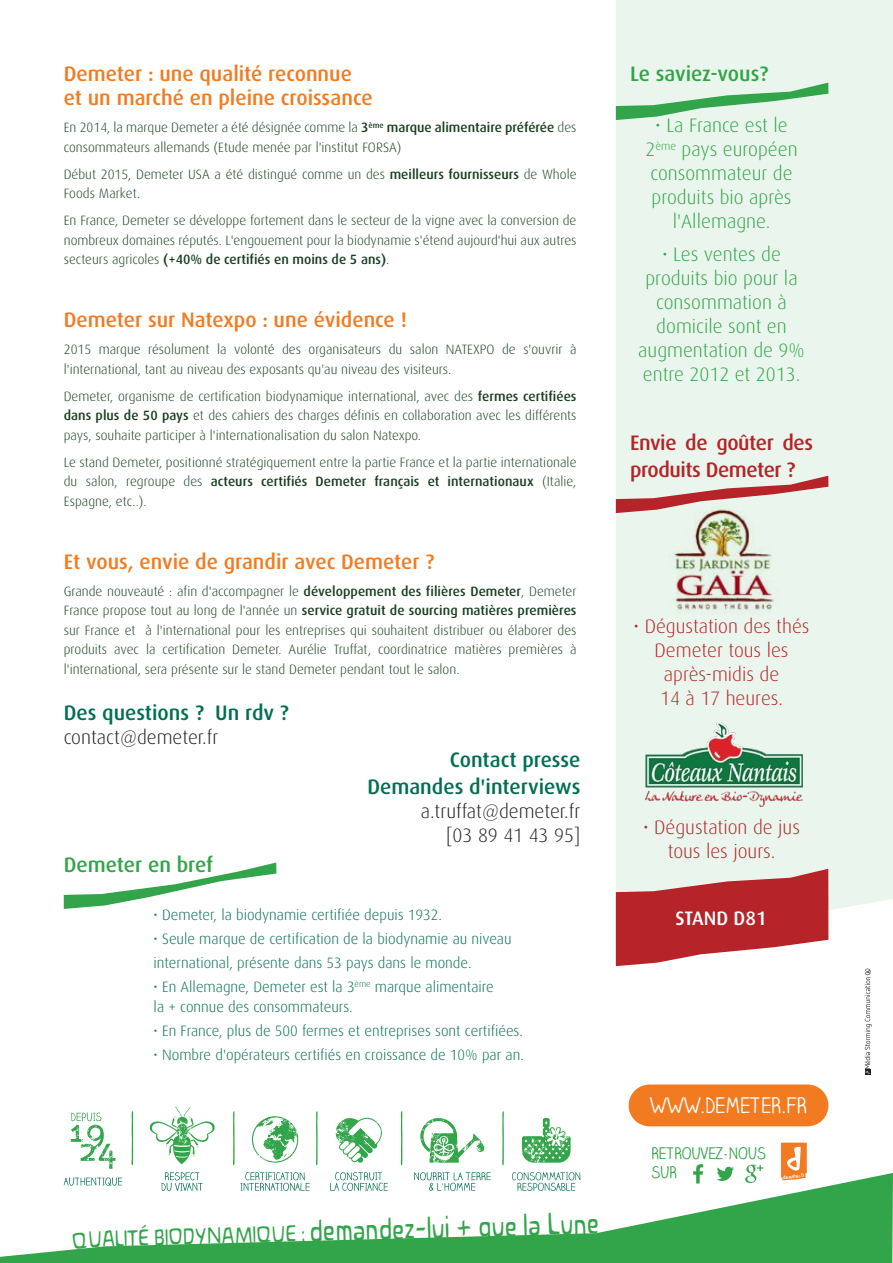
<style>
.page{position:relative;width:893px;height:1263px;background:#fff}
.page>*{position:absolute;margin:0;border:0;box-sizing:border-box;transform-origin:0 0}
.t1{font:31.65px "Novalis Light Condensed 97 Roman";color:#32a449}
.t2{font:21.45px "Claire Hand";color:#fff}
.t3{font:500 21px/24px "Dax";color:#f27b21}
.t4{font:500 21px/27px "Dax";color:#006f51;text-align:right}
.t5{font:500 21px/27px "Dax";letter-spacing:-.02em;color:#b62328}
.t6{font:500 21px "Dax";color:#32a449}
.t7{font:300 19.5px/24px "Dax";color:#32a449;text-align:center}
.t8{font:300 19.5px/24px "Dax";color:#b62328;text-align:center}
.t9{font:300 19.5px/24px "Dax";color:#231f20;text-align:right}
.t10{font:500 19.5px "Dax";color:#fff}
.t11{font:15.9px/19px "Claire Hand";color:#32a449}
.t12{font:300 15px/24.2px "Dax";color:#006f51}
.t13{font:300 13.5px/19.5px "Dax";color:#193f20;text-align:justify}
.t14{font:5.7px "Novalis Bold Condensed Roman";color:#fff}
.s1{font-weight:500}
.s2{font-size:23.1px}
</style>
<div class="page">
<div style="left:616px;top:0;width:277px;height:940px;background:#eaf6ed"></div>
<svg style="left:131px;top:1111px;width:2px;height:54px"></svg>
<svg style="left:233px;top:1111px;width:2px;height:54px"></svg>
<svg style="left:316px;top:1111px;width:2px;height:54px"></svg>
<svg style="left:401px;top:1111px;width:1px;height:54px"></svg>
<svg style="left:502px;top:1111px;width:2px;height:54px"></svg>
<svg style="left:420px;top:1118px;width:64px;height:45px"></svg>
<svg style="left:414px;top:1172px;width:77px;height:1px"></svg>
<svg style="left:522px;top:1118px;width:49px;height:45px"></svg>
<svg style="left:513px;top:1172px;width:67px;height:1px"></svg>
<svg style="left:246px;top:1172px;width:59px;height:1px"></svg>
<svg style="left:252px;top:1116px;width:46px;height:47px"></svg>
<svg style="left:336px;top:1172px;width:47px;height:1px"></svg>
<svg style="left:336px;top:1117px;width:46px;height:46px"></svg>
<svg style="left:164px;top:1172px;width:36px;height:1px"></svg>
<svg style="left:149px;top:1106px;width:66px;height:58px"></svg>
<svg style="left:71px;top:1112px;width:44px;height:57px"></svg>
<img style="left:615px;top:459px;width:242px;height:201px">
<svg style="left:616px;top:83px;width:212px;height:37px;background:#b7dfbf"></svg>
<svg style="left:616px;top:476px;width:212px;height:37px;background:#dabab5"></svg>
<svg style="left:616px;top:869px;width:212px;height:97px;background:#c75e60"></svg>
<div style="left:629px;top:1084px;width:199px;height:42px;background:#f27b21;border-radius:21px"></div>
<svg style="left:781px;top:1142px;width:26px;height:31px"></svg>
<svg style="left:746px;top:1165px;width:17px;height:8px"></svg>
<svg style="left:717px;top:1167px;width:17px;height:6px"></svg>
<svg style="left:693px;top:1164px;width:10px;height:9px"></svg>
<svg style="left:865px;top:968px;width:7px;height:107px"></svg>
<svg style="left:64px;top:862px;width:212px;height:47px"></svg>
<img style="left:645px;top:723px;width:158px;height:83px">
<svg style="left:0;top:1173px;width:893px;height:90px"></svg>
<svg style="left:73px;top:1231px;width:14px;height:17px"></svg>
<p class="t3" style="left:64px;top:62px;width:310px">Demeter : une qualité reconnue et un marché en pleine croissance</p>
<p class="t13" style="left:64px;top:118px;width:514px">En 2014, la marque Demeter a été désignée comme la <span class="s1">3</span><sup>ème</sup> <span class="s1">marque alimentaire préférée</span> des consommateurs allemands (Etude menée par l'institut FORSA)</p>
<p class="t13" style="left:64px;top:165px;width:514px">Début 2015, Demeter USA a été distingué comme un des <span class="s1">meilleurs fournisseurs</span> de Whole<br>Foods Market.</p>
<p class="t13" style="left:64px;top:211px;width:514px">En France, Demeter se développe fortement dans le secteur de la vigne avec la conversion de nombreux domaines réputés. L'engouement pour la biodynamie s'étend aujourd'hui aux autres secteurs agricoles <span class="s1">(+40% de certifiés en moins de 5 ans)</span>.</p>
<p class="t3" style="left:64px;top:308px;width:345px">Demeter sur Natexpo : une évidence !</p>
<p class="t13" style="left:64px;top:340px;width:514px">2015 marque résolument la volonté des organisateurs du salon NATEXPO de s'ouvrir à l'international, tant au niveau des exposants qu'au niveau des visiteurs.</p>
<p class="t13" style="left:64px;top:387px;width:514px">Demeter, organisme de certification biodynamique international, avec des <span class="s1">fermes certifiées dans plus de 50 pays</span> et des cahiers des charges définis en collaboration avec les différents pays, souhaite participer à l'internationalisation du salon Natexpo.</p>
<p class="t13" style="left:64px;top:453px;width:514px">Le stand Demeter, positionné stratégiquement entre la partie France et la partie internationale du salon, regroupe des <span class="s1">acteurs certifiés Demeter français et internationaux</span> (Italie, Espagne, etc..).</p>
<p class="t3" style="left:64px;top:550px;width:372px">Et vous, envie de grandir avec Demeter ?</p>
<p class="t13" style="left:64px;top:582px;width:514px">Grande nouveauté : afin d'accompagner le <span class="s1">développement des filières Demeter</span>, Demeter France propose tout au long de l'année un <span class="s1">service gratuit de sourcing matières premières </span>sur France et à l'international pour les entreprises qui souhaitent distribuer ou élaborer des produits avec la certification Demeter. Aurélie Truffat, coordinatrice matières premières à l'international, sera présente sur le stand Demeter pendant tout le salon.</p>
<p class="t4" style="left:64px;top:700px;width:226px">Des questions ? Un rdv ?</p>
<p class="t9" style="left:64px;top:726px;width:156px">contact@demeter.fr</p>
<p class="t6" style="left:64px;top:853px;width:151px">Demeter en bref</p>
<p class="t4" style="left:367px;top:747px;width:215px">Contact presse<br>Demandes d'interviews</p>
<p class="t9" style="left:421px;top:800px;width:161px">a.truffat@demeter.fr [03 89 41 43 95]</p>
<p class="t12" style="left:154px;top:903px;width:290px">• Demeter, la biodynamie certifiée depuis 1932.</p>
<p class="t12" style="left:154px;top:927px;width:359px">• Seule marque de certification de la biodynamie au niveau international, présente dans 53 pays dans le monde.</p>
<p class="t12" style="left:154px;top:977px;width:342px;line-height:19.6px">• En Allemagne, Demeter est la 3<sup>ème</sup> marque alimentaire la + connue des consommateurs.</p>
<p class="t12" style="left:154px;top:1019px;width:371px">• En France, plus de 500 fermes et entreprises sont certifiées.</p>
<p class="t12" style="left:154px;top:1043px;width:372px">• Nombre d'opérateurs certifiés en croissance de 10% par an.</p>
<p class="t1" style="left:88px;top:1222px;width:512px;rotate:-2deg"><span class="s2">UALITÉ BIODYNAMIQUE :</span> demandez-lui + que la Lune</p>
<p class="t6" style="left:630px;top:62px;width:140px">Le saviez-vous?</p>
<p class="t7" style="left:645px;top:114px;width:154px">• La France est le<br>2<sup>ème</sup> pays européen consommateur de produits bio après l'Allemagne.</p>
<p class="t7" style="left:638px;top:243px;width:168px">• Les ventes de produits bio pour la consommation à domicile sont en augmentation de 9% entre 2012 et 2013.</p>
<p class="t5" style="left:630px;top:429px;width:185px">Envie de goûter des produits Demeter ?</p>
<p class="t8" style="left:633px;top:614px;width:178px">• Dégustation des thés<br>Demeter tous les après-midis de<br>14 à 17 heures.</p>
<p class="t8" style="left:643px;top:815px;width:158px">• Dégustation de jus tous les jours.</p>
<p class="t10" style="left:676px;top:908px;width:93px">STAND D81</p>
<p class="t2" style="left:650px;top:1092px;width:159px">WWW.DEMETER.FR</p>
<p class="t11" style="left:651px;top:1143px;width:116px">RETROUVEZ-NOUS<br>SUR</p>
<p class="t14" style="left:783px;top:1174px;width:23px;rotate:-7deg">demeter.fr</p>
</div>
